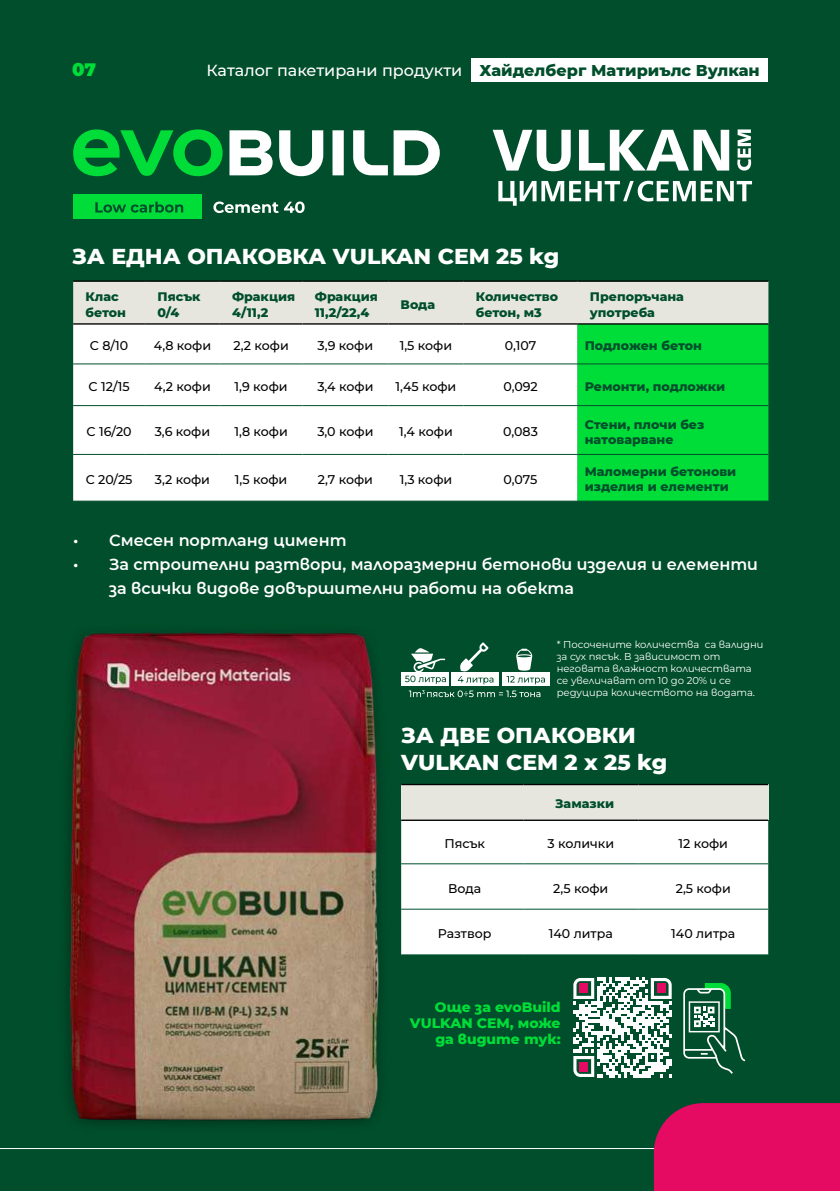
<style>
.page{position:relative;width:840px;height:1191px;background:#fff}
.page>*{position:absolute;margin:0;border:0;box-sizing:border-box;transform-origin:0 0}
.t1{font:800 22px/26.4px "Montserrat";color:#fff}
.t2{font:900 18px "Montserrat";color:#00dd39}
.t3{font:600 16px/24px "Montserrat";color:#fff}
.t4{font:500 16px "Montserrat";color:#fff}
.t5{font:800 14px/16px "Montserrat";color:#00dd39;text-align:right}
.t6{font:500 12.6px "Montserrat";color:#000}
.t7{font:800 12.6px/16.2px "Montserrat";color:#004e2b}
.t8{font:100 10px/12px "Montserrat";color:#fff}
.s1{font-weight:800;color:#004e2b}
</style>
<div class="page">
<div style="left:0;top:0;width:839px;height:1191px;background:#004e2b"></div>
<hr style="left:0;top:1148px;width:767px;height:1px;background:#fff">
<img style="left:66px;top:632px;width:357px;height:493px">
<div style="left:401px;top:672px;width:47px;height:14px;background:#fff"></div>
<div style="left:451px;top:672px;width:48px;height:14px;background:#fff"></div>
<div style="left:501px;top:672px;width:48px;height:14px;background:#fff"></div>
<svg style="left:408px;top:690px;width:132px;height:7px"></svg>
<svg style="left:506px;top:676px;width:38px;height:8px"></svg>
<svg style="left:404px;top:648px;width:41px;height:36px"></svg>
<svg style="left:457px;top:642px;width:36px;height:42px"></svg>
<svg style="left:516px;top:648px;width:16px;height:22px"></svg>
<div style="left:471px;top:58px;width:296px;height:24px;background:#fff"></div>
<svg style="left:229px;top:130px;width:210px;height:46px"></svg>
<svg style="left:73px;top:129px;width:149px;height:47px"></svg>
<div style="left:73px;top:194px;width:128px;height:25px;background:#00dd39"></div>
<svg style="left:95px;top:202px;width:88px;height:11px"></svg>
<svg style="left:213px;top:201px;width:65px;height:12px"></svg>
<svg style="left:284px;top:201px;width:20px;height:12px"></svg>
<svg style="left:683px;top:983px;width:62px;height:90px"></svg>
<svg style="left:498px;top:181px;width:253px;height:25px"></svg>
<svg style="left:737px;top:129px;width:13px;height:42px"></svg>
<svg style="left:492px;top:130px;width:78px;height:41px"></svg>
<svg style="left:579px;top:130px;width:149px;height:41px"></svg>
<svg style="left:73px;top:282px;width:695px;height:219px"></svg>
<hr style="left:73px;top:280px;width:72px;height:2px;background:#000">
<hr style="left:145px;top:280px;width:75px;height:2px;background:#000">
<hr style="left:220px;top:280px;width:82px;height:2px;background:#000">
<hr style="left:302px;top:280px;width:86px;height:2px;background:#000">
<hr style="left:388px;top:280px;width:75px;height:2px;background:#000">
<hr style="left:463px;top:280px;width:114px;height:2px;background:#000">
<hr style="left:577px;top:280px;width:191px;height:2px;background:#000">
<hr style="left:73px;top:323px;width:72px;height:2px;background:#000">
<hr style="left:145px;top:323px;width:75px;height:2px;background:#000">
<hr style="left:220px;top:323px;width:82px;height:2px;background:#000">
<hr style="left:302px;top:323px;width:86px;height:2px;background:#000">
<hr style="left:388px;top:323px;width:75px;height:2px;background:#000">
<hr style="left:463px;top:323px;width:114px;height:2px;background:#000">
<hr style="left:577px;top:323px;width:191px;height:2px;background:#000">
<hr style="left:73px;top:363px;width:72px;height:1px;background:#004e2b">
<hr style="left:145px;top:363px;width:75px;height:1px;background:#004e2b">
<hr style="left:220px;top:363px;width:82px;height:1px;background:#004e2b">
<hr style="left:302px;top:363px;width:86px;height:1px;background:#004e2b">
<hr style="left:388px;top:363px;width:75px;height:1px;background:#004e2b">
<hr style="left:463px;top:363px;width:114px;height:1px;background:#004e2b">
<hr style="left:577px;top:363px;width:191px;height:1px;background:#004e2b">
<hr style="left:73px;top:405px;width:72px;height:1px;background:#004e2b">
<hr style="left:145px;top:405px;width:75px;height:1px;background:#004e2b">
<hr style="left:220px;top:405px;width:82px;height:1px;background:#004e2b">
<hr style="left:302px;top:405px;width:86px;height:1px;background:#004e2b">
<hr style="left:388px;top:405px;width:75px;height:1px;background:#004e2b">
<hr style="left:463px;top:405px;width:114px;height:1px;background:#004e2b">
<hr style="left:577px;top:405px;width:191px;height:1px;background:#004e2b">
<hr style="left:73px;top:454px;width:72px;height:1px;background:#004e2b">
<hr style="left:145px;top:454px;width:75px;height:1px;background:#004e2b">
<hr style="left:220px;top:454px;width:82px;height:1px;background:#004e2b">
<hr style="left:302px;top:454px;width:86px;height:1px;background:#004e2b">
<hr style="left:388px;top:454px;width:75px;height:1px;background:#004e2b">
<hr style="left:463px;top:454px;width:114px;height:1px;background:#004e2b">
<hr style="left:577px;top:454px;width:191px;height:1px;background:#004e2b">
<div style="left:401px;top:784px;width:366px;height:36px;background:#e6e6df"></div>
<div style="left:401px;top:821px;width:366px;height:133px;background:#fff"></div>
<hr style="left:401px;top:784px;width:122px;height:1px;background:#000">
<hr style="left:523px;top:784px;width:115px;height:1px;background:#000">
<hr style="left:638px;top:784px;width:129px;height:1px;background:#000">
<hr style="left:401px;top:819px;width:122px;height:2px;background:#000">
<hr style="left:523px;top:819px;width:115px;height:2px;background:#000">
<hr style="left:638px;top:819px;width:129px;height:2px;background:#000">
<hr style="left:401px;top:863px;width:122px;height:1px;background:#004e2b">
<hr style="left:523px;top:863px;width:115px;height:1px;background:#004e2b">
<hr style="left:638px;top:863px;width:129px;height:1px;background:#004e2b">
<hr style="left:401px;top:909px;width:122px;height:1px;background:#004e2b">
<hr style="left:523px;top:909px;width:115px;height:1px;background:#004e2b">
<hr style="left:638px;top:909px;width:129px;height:1px;background:#004e2b">
<hr style="left:401px;top:954px;width:122px;height:1px;background:#004e2b">
<div style="left:653px;top:1103px;width:186px;height:88px;background:#e50a62"></div>
<svg style="left:573px;top:978px;width:98px;height:99px"></svg>
<div style="left:579px;top:984px;width:9px;height:9px;background:#e50a62"></div>
<div style="left:656px;top:984px;width:9px;height:9px;background:#e50a62"></div>
<div style="left:579px;top:1062px;width:9px;height:9px;background:#e50a62"></div>
<h2 class="t2" style="left:72px;top:56px;width:26px">07</h2>
<p class="t4" style="left:206px;top:60px;width:554px">Каталог пакетирани продукти <span class="s1">Хайделберг Матириълс Вулкан</span></p>
<h1 class="t1" style="left:72px;top:241px;width:488px">ЗА ЕДНА ОПАКОВКА VULKAN CEM 25 kg</h1>
<p class="t7" style="left:85px;top:287px;width:42px">Клас бетон</p>
<p class="t7" style="left:157px;top:287px;width:45px">Пясък<br>0/4</p>
<p class="t7" style="left:232px;top:287px;width:64px">Фракция<br>4/11,2</p>
<p class="t7" style="left:314px;top:287px;width:64px">Фракция<br>11,2/22,4</p>
<p class="t7" style="left:400px;top:295px;width:36px">Вода</p>
<p class="t7" style="left:475px;top:287px;width:84px">Количество бетон, м3</p>
<p class="t7" style="left:589px;top:287px;width:96px">Препоръчана употреба</p>
<p class="t6" style="left:90px;top:337px;width:40px">С 8/10</p>
<p class="t6" style="left:154px;top:337px;width:59px">4,8 кофи</p>
<p class="t6" style="left:233px;top:337px;width:57px">2,2 кофи</p>
<p class="t6" style="left:317px;top:337px;width:57px">3,9 кофи</p>
<p class="t6" style="left:399px;top:337px;width:54px">1,5 кофи</p>
<p class="t6" style="left:504px;top:337px;width:33px">0,107</p>
<p class="t7" style="left:584px;top:337px;width:119px">Подложен бетон</p>
<p class="t6" style="left:88px;top:377px;width:43px">С 12/15</p>
<p class="t6" style="left:154px;top:377px;width:58px">4,2 кофи</p>
<p class="t6" style="left:234px;top:377px;width:54px">1,9 кофи</p>
<p class="t6" style="left:317px;top:377px;width:58px">3,4 кофи</p>
<p class="t6" style="left:395px;top:377px;width:62px">1,45 кофи</p>
<p class="t6" style="left:503px;top:377px;width:36px">0,092</p>
<p class="t7" style="left:584px;top:377px;width:142px">Ремонти, подложки</p>
<p class="t6" style="left:87px;top:423px;width:47px">С 16/20</p>
<p class="t6" style="left:155px;top:423px;width:57px">3,6 кофи</p>
<p class="t6" style="left:234px;top:423px;width:55px">1,8 кофи</p>
<p class="t6" style="left:317px;top:423px;width:57px">3,0 кофи</p>
<p class="t6" style="left:399px;top:423px;width:55px">1,4 кофи</p>
<p class="t6" style="left:503px;top:423px;width:36px">0,083</p>
<p class="t7" style="left:584px;top:416px;width:121px;line-height:15.2px">Стени, плочи без натоварване</p>
<p class="t6" style="left:86px;top:470px;width:48px">С 20/25</p>
<p class="t6" style="left:155px;top:470px;width:57px">3,2 кофи</p>
<p class="t6" style="left:235px;top:470px;width:54px">1,5 кофи</p>
<p class="t6" style="left:317px;top:470px;width:57px">2,7 кофи</p>
<p class="t6" style="left:399px;top:470px;width:54px">1,3 кофи</p>
<p class="t6" style="left:503px;top:470px;width:35px">0,075</p>
<p class="t7" style="left:584px;top:463px;width:153px;line-height:15.2px">Маломерни бетонови изделия и елементи</p>
<p class="t3" style="left:73px;top:528px;width:274px">• Смесен портланд цимент</p>
<p class="t3" style="left:109px;top:552px;width:650px;text-indent:-36px">• За строителни разтвори, малоразмерни бетонови изделия и елементи за всички видове довършителни работи на обекта</p>
<p class="t8" style="left:556px;top:638px;width:208px">* Посочените количества са валидни за сух пясък. В зависимост от неговата влажност количествата се увеличават от 10 до 20% и се редуцира количеството на водата.</p>
<h1 class="t1" style="left:401px;top:721px;width:267px">ЗА ДВЕ ОПАКОВКИ<br>VULKAN CEM 2 х 25 kg</h1>
<p class="t7" style="left:555px;top:795px;width:60px">Замазки</p>
<p class="t6" style="left:444px;top:835px;width:42px">Пясък</p>
<p class="t6" style="left:547px;top:835px;width:68px">3 колички</p>
<p class="t6" style="left:678px;top:835px;width:51px">12 кофи</p>
<p class="t6" style="left:448px;top:879px;width:35px">Вода</p>
<p class="t6" style="left:553px;top:879px;width:57px">2,5 кофи</p>
<p class="t6" style="left:675px;top:879px;width:57px">2,5 кофи</p>
<p class="t6" style="left:437px;top:925px;width:55px">Разтвор</p>
<p class="t6" style="left:548px;top:925px;width:65px">140 литра</p>
<p class="t6" style="left:671px;top:925px;width:65px">140 литра</p>
<p class="t5" style="left:409px;top:998px;width:152px">Още за evoBuild<br>VULKAN CEM, може да видите тук:</p>
</div>
